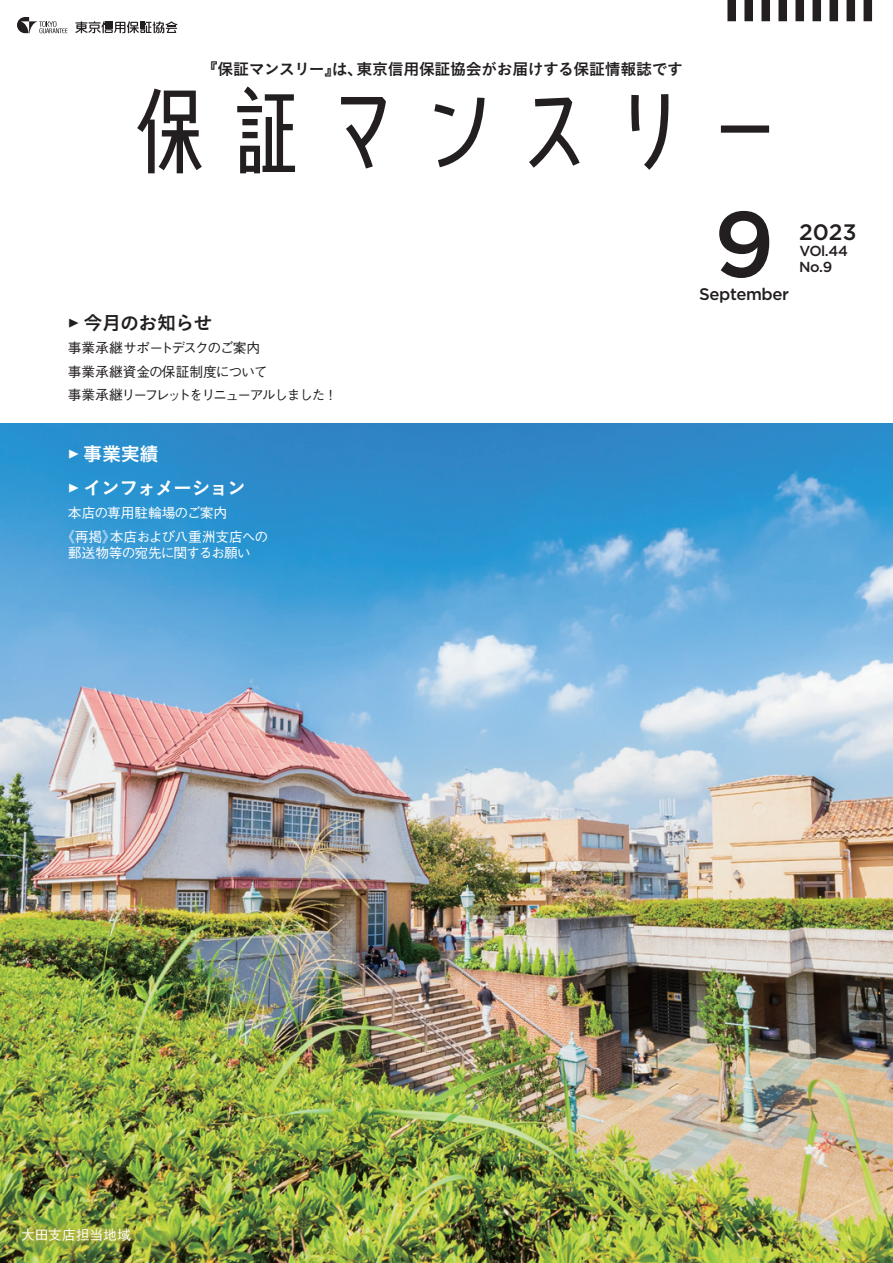
<style>
.page{position:relative;width:893px;height:1263px;background:#fff}
.page>*{position:absolute;margin:0;border:0;box-sizing:border-box;transform-origin:0 0}
.t1{font:500 92.7px "Gotham";color:#231f20}
.t2{font:500 22.35px "Gotham";color:#231f20}
.t3{font:19.2px/34px "Koburina Go Std N W6";letter-spacing:-.055em;color:#fff}
.t4{font:19.2px "Koburina Go Std N W6";letter-spacing:-.04em;color:#231f20}
.t5{font:500 16.8px "Gotham";letter-spacing:-.025em;color:#231f20}
.t6{font:15.9px "Koburina Go Std N W6";letter-spacing:-.025em;color:#231f20}
.t7{font:500 14.55px/15.9px "Gotham";letter-spacing:-.03em;color:#231f20}
.t8{font:500 13.8px/23.4px "Gothic BBB Pr 5";letter-spacing:-.085em;color:#231f20}
.t9{font:500 13.8px/23.4px "Gothic BBB Pr 5";letter-spacing:-.015em;color:#fff}
.t10{font:500 13.8px "Gothic BBB Pr 5";letter-spacing:-.08em;color:#fff}
.s1{font-family:"Minion Pro"}
</style>
<div class="page">
<img style="left:0;top:423px;width:893px;height:840px">
<svg style="left:137px;top:86px;width:632px;height:87px"></svg>
<svg style="left:17px;top:17px;width:51px;height:16px"></svg>
<svg style="left:76px;top:21px;width:101px;height:12px"></svg>
<svg style="left:13px;top:1219px;width:126px;height:30px;background:#90a33a"></svg>
<div style="left:863px;top:0;width:9px;height:21px;background:#231f20"></div>
<div style="left:846px;top:0;width:9px;height:21px;background:#231f20"></div>
<div style="left:829px;top:0;width:9px;height:21px;background:#231f20"></div>
<div style="left:812px;top:0;width:9px;height:21px;background:#231f20"></div>
<div style="left:795px;top:0;width:9px;height:21px;background:#231f20"></div>
<div style="left:778px;top:0;width:9px;height:21px;background:#231f20"></div>
<div style="left:761px;top:0;width:9px;height:21px;background:#231f20"></div>
<div style="left:744px;top:0;width:9px;height:21px;background:#231f20"></div>
<div style="left:727px;top:0;width:9px;height:21px;background:#231f20"></div>
<p class="t6" style="left:202px;top:56px;width:483px">『保証マンスリー』は、東京信用保証協会がお届けする保証情報誌です</p>
<h3 class="t4" style="left:68px;top:308px;width:147px"><span class="s1">▶</span> 今月のお知らせ</h3>
<p class="t8" style="left:68px;top:335px;width:271px">事業承継サポートデスクのご案内<br>事業承継資金の保証制度について<br>事業承継リーフレットをリニューアルしました！</p>
<h3 class="t3" style="left:68px;top:437px;width:180px"><span class="s1">▶</span> 事業実績<br><span class="s1">▶</span> インフォメーション</h3>
<p class="t9" style="left:61px;top:500px;width:209px;text-indent:7px">本店の専用駐輪場のご案内<br>《再掲》本店および八重洲支店への</p>
<p class="t10" style="left:68px;top:541px;width:184px">郵送物等の宛先に関するお願い</p>
<h1 class="t1" style="left:714px;top:183px;width:62px">9</h1>
<p class="t5" style="left:699px;top:283px;width:92px">September</p>
<h2 class="t2" style="left:799px;top:218px;width:59px">2023</h2>
<p class="t7" style="left:799px;top:243px;width:50px">VOl.44<br>No.9</p>
<p class="t9" style="left:21px;top:1222px;width:111px">大田支店担当地域</p>
</div>
